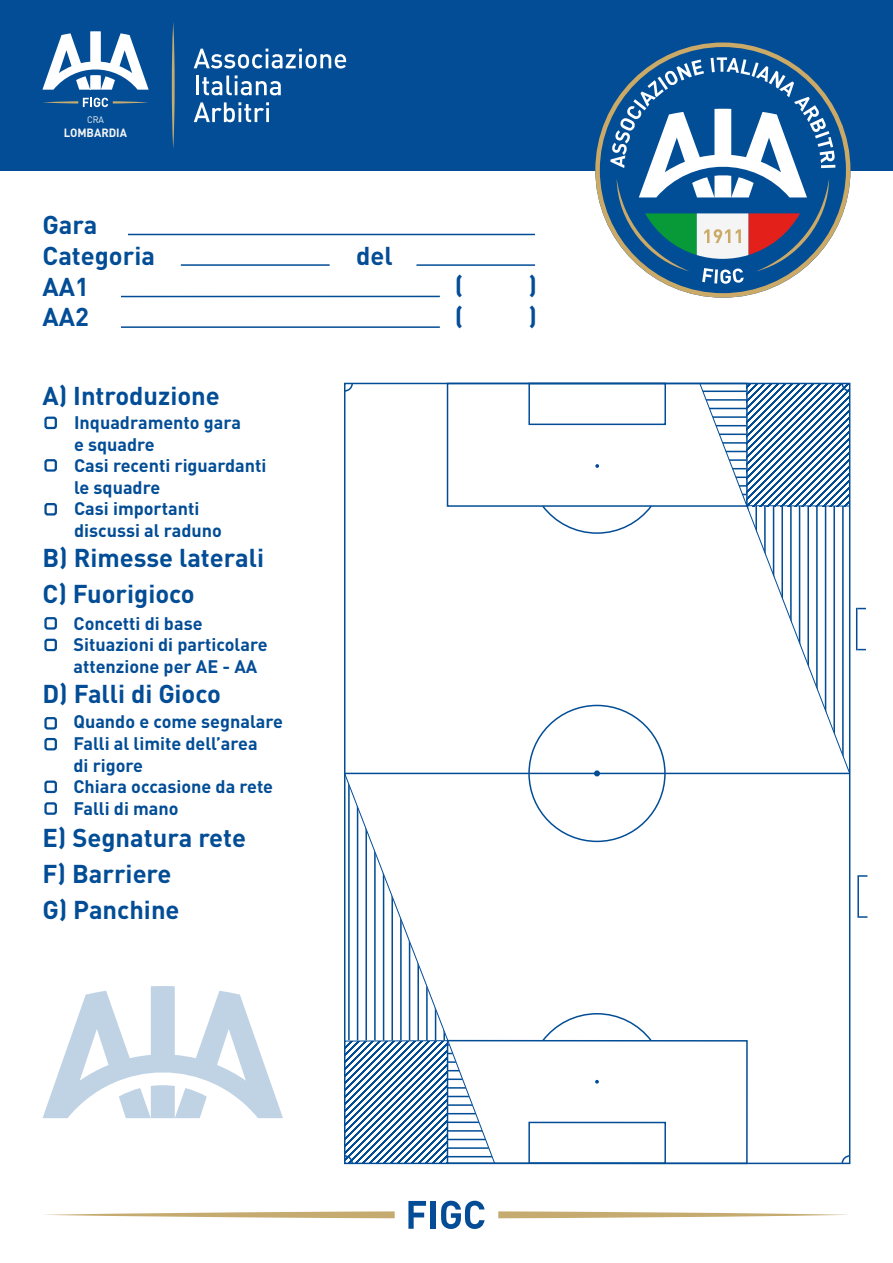
<style>
.page{position:relative;width:893px;height:1263px;background:#fff}
.page>*{position:absolute;margin:0;border:0;box-sizing:border-box;transform-origin:0 0}
.t1{font:700 25.5px/30.6px "DIN Pro";color:#024d96}
.t2{font:700 25.5px "DIN Pro";color:#044d96}
.t3{font:700 18px/21.6px "DIN Pro";color:#024d96}
.t4{font:700 18px/21.6px "DIN Pro";color:#044d96}
.t5{font:700 11.85px "DIN Pro";color:#f5f5f5;scale:.96 1}
.t6{font:9.3px "DIN Pro";color:#f5f5f5;scale:.96 1}
</style>
<div class="page">
<div style="left:0;top:0;width:893px;height:170px;background:#024d96"></div>
<svg style="left:43px;top:98px;width:105px;height:9px"></svg>
<svg style="left:42px;top:31px;width:107px;height:59px"></svg>
<svg style="left:194px;top:49px;width:152px;height:20px"></svg>
<hr style="left:196px;top:76px;width:3px;height:19px;background:#fff">
<svg style="left:202px;top:75px;width:79px;height:20px"></svg>
<svg style="left:194px;top:102px;width:75px;height:20px"></svg>
<svg style="left:172px;top:22px;width:3px;height:127px"></svg>
<svg style="left:595px;top:43px;width:255px;height:255px;fill:#074f96"></svg>
<svg style="left:610px;top:57px;width:225px;height:227px"></svg>
<svg style="left:344px;top:382px;width:507px;height:783px"></svg>
<svg style="left:344px;top:773px;width:151px;height:391px"></svg>
<hr style="left:345px;top:1040px;width:103px;height:1px;background:#044d96">
<hr style="left:747px;top:505px;width:103px;height:1px;background:#044d96">
<hr style="left:181px;top:264px;width:149px;height:2px;background:#024d96">
<hr style="left:128px;top:234px;width:407px;height:1px;background:#024d96">
<hr style="left:416px;top:264px;width:119px;height:2px;background:#024d96">
<hr style="left:121px;top:326px;width:319px;height:2px;background:#024d96">
<hr style="left:121px;top:296px;width:319px;height:1px;background:#024d96">
<div style="left:44px;top:417px;width:13px;height:12px;border:2px solid #024d96;border-radius:2px"></div>
<div style="left:44px;top:459px;width:13px;height:13px;border:2px solid #024d96;border-radius:2px"></div>
<div style="left:44px;top:617px;width:13px;height:13px;border:2px solid #024d96;border-radius:2px"></div>
<div style="left:44px;top:639px;width:13px;height:12px;border:2px solid #024d96;border-radius:2px"></div>
<div style="left:44px;top:717px;width:13px;height:12px;border:2px solid #024d96;border-radius:2px"></div>
<div style="left:44px;top:738px;width:13px;height:12px;border:2px solid #024d96;border-radius:2px"></div>
<div style="left:44px;top:780px;width:13px;height:13px;border:2px solid #024d96;border-radius:2px"></div>
<div style="left:44px;top:802px;width:13px;height:13px;border:2px solid #024d96;border-radius:2px"></div>
<div style="left:44px;top:503px;width:13px;height:12px;border:2px solid #024d96;border-radius:2px"></div>
<svg style="left:44px;top:1211px;width:351px;height:7px"></svg>
<svg style="left:498px;top:1211px;width:350px;height:7px"></svg>
<svg style="left:408px;top:1201px;width:18px;height:28px"></svg>
<div style="left:431px;top:1201px;width:5px;height:28px;background:#044d96"></div>
<svg style="left:441px;top:1201px;width:43px;height:28px"></svg>
<svg style="left:43px;top:986px;width:240px;height:132px"></svg>
<hr style="left:856px;top:608px;width:1px;height:42px;background:#044d96">
<hr style="left:857px;top:875px;width:2px;height:43px;background:#044d96">
<svg style="left:859px;top:875px;width:8px;height:2px"></svg>
<svg style="left:859px;top:916px;width:8px;height:2px"></svg>
<p class="t6" style="left:87px;top:113px;width:19px">CRA</p>
<p class="t5" style="left:64px;top:124px;width:67px">LOMBARDIA</p>
<h1 class="t1" style="left:43px;top:209px;width:114px">Gara<br>Categoria<br>AA1<br>AA2</h1>
<h1 class="t1" style="left:42px;top:379px;width:179px">A) Introduzione</h1>
<p class="t3" style="left:74px;top:411px;width:194px">Inquadramento gara<br>e squadre<br>Casi recenti riguardanti le squadre<br>Casi importanti discussi al raduno</p>
<h1 class="t1" style="left:43px;top:538px;width:223px;line-height:36px">B) Rimesse laterali<br>C) Fuorigioco</h1>
<p class="t4" style="left:74px;top:611px;width:196px">Concetti di base<br>Situazioni di particolare attenzione per AE - AA</p>
<p class="t3" style="left:73px;top:710px;width:211px">Quando e come segnalare<br>Falli al limite dell’area<br>di rigore<br>Chiara occasione da rete<br>Falli di mano</p>
<h1 class="t1" style="left:43px;top:677px;width:180px">D) Falli di Gioco</h1>
<h1 class="t1" style="left:43px;top:819px;width:205px;line-height:36px">E) Segnatura rete<br>F) Barriere<br>G) Panchine</h1>
<h1 class="t2" style="left:356px;top:239px;width:38px">del</h1>
<h1 class="t2" style="left:455px;top:268px;width:10px">(</h1>
<h1 class="t2" style="left:528px;top:268px;width:10px">)</h1>
<h1 class="t2" style="left:455px;top:300px;width:10px">(</h1>
<h1 class="t2" style="left:528px;top:300px;width:10px">)</h1>
</div>
